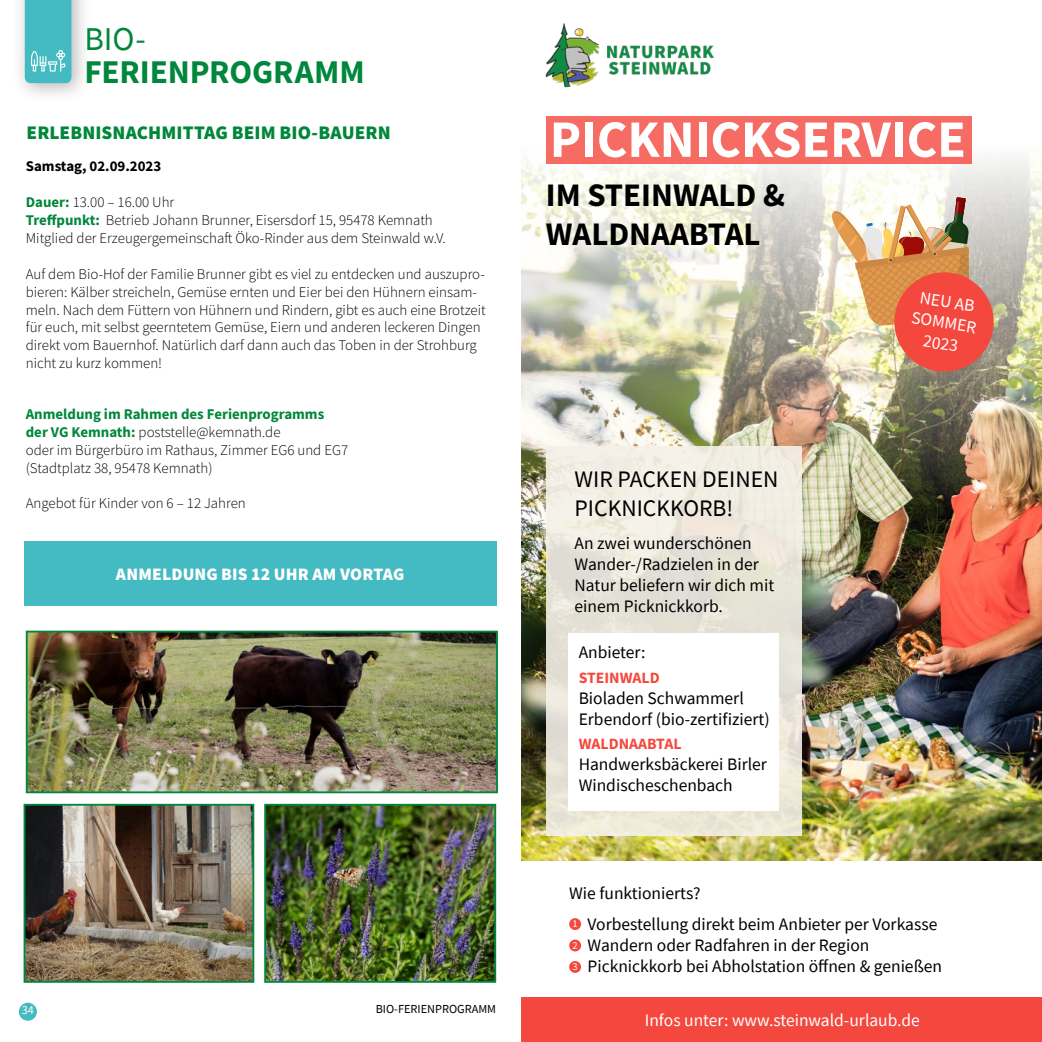
<style>
.page{position:relative;width:1042px;height:1042px;background:#fff}
.page>*{position:absolute;margin:0;border:0;box-sizing:border-box;transform-origin:0 0}
.t1{font:700 52.5px "Source Sans Pro";color:#fff}
.t2{font:700 33.25px "Source Sans Pro";letter-spacing:-.005em;color:#00873c}
.t3{font:33.25px "Source Sans Pro";color:#00873c}
.t4{font:700 32.9px/39.4px "Source Sans Pro";color:#000}
.t5{font:23.62px/28.3px "Source Sans Pro";color:#000}
.t6{font:900 19.25px "Source Sans Pro";letter-spacing:.005em;color:#00873c}
.t7{font:17.5px/21px "Source Sans Pro";color:#000}
.t8{font:17.5px/21px "Source Sans Pro";color:#fff;text-align:center}
.t9{font:900 17.5px "Source Sans Pro";letter-spacing:.01em;color:#fff}
.t10{font:700 15.75px "Source Sans Pro";color:#f4483e}
.t11{font:300 14.88px/17.8px "Source Sans Pro";color:#000}
.t12{font:700 14.88px "Source Sans Pro";color:#000}
.t13{font:12.25px "Source Sans Pro";color:#000}
.t14{font:12.25px "Source Sans Pro";color:#fff}
.t15{font:10.5px/21.3px "Source Sans Pro";color:#fff;text-align:justify}
.s1{font-weight:700;color:#00873c}
</style>
<div class="page">
<img style="left:522px;top:116px;width:520px;height:745px">
<div style="left:12px;top:0;width:80px;height:103px;background:#000;opacity:.28"></div>
<svg style="left:25px;top:0;width:46px;height:83px;background:#4fbec5"></svg>
<div style="left:19px;top:1002px;width:18px;height:19px;background:#44bac2;border-radius:50%"></div>
<img style="left:27px;top:807px;width:224px;height:173px">
<div style="left:24px;top:804px;width:230px;height:179px;border:2px solid #00873c"></div>
<img style="left:267px;top:807px;width:226px;height:173px">
<div style="left:264px;top:804px;width:232px;height:179px;border:2px solid #00873c"></div>
<img style="left:29px;top:633px;width:466px;height:157px">
<div style="left:26px;top:630px;width:472px;height:163px;border:2px solid #00873c"></div>
<div style="left:24px;top:541px;width:473px;height:65px;background:#44bac2"></div>
<div style="left:546px;top:116px;width:425px;height:47px;background:#f66c64"></div>
<img style="left:546px;top:23px;width:167px;height:64px">
<div style="left:521px;top:998px;width:521px;height:44px;background:#f4483e"></div>
<div style="left:546px;top:446px;width:255px;height:390px;background:linear-gradient(to right,#ece8de,#ebe7db)"></div>
<div style="left:568px;top:633px;width:211px;height:177px;background:#fff"></div>
<div style="left:569px;top:918px;width:12px;height:12px;background:#f4483e;border-radius:50%"></div>
<div style="left:569px;top:939px;width:12px;height:12px;background:#f4483e;border-radius:50%"></div>
<div style="left:569px;top:961px;width:12px;height:12px;background:#f4483e;border-radius:50%"></div>
<svg style="left:826px;top:197px;width:171px;height:178px;background:#dfa387"></svg>
<h2 class="t3" style="left:84px;top:18px;width:63px">BIO-</h2>
<h2 class="t2" style="left:84px;top:49px;width:282px">FERIENPROGRAMM</h2>
<p class="t6" style="left:27px;top:119px;width:366px">ERLEBNISNACHMITTAG BEIM BIO-BAUERN</p>
<p class="t12" style="left:26px;top:156px;width:137px">Samstag, 02.09.2023</p>
<p class="t11" style="left:26px;top:193px;width:421px"><span class="s1">Dauer:</span> 13.00 – 16.00 Uhr<br><span class="s1">Treffpunkt:</span> Betrieb Johann Brunner, Eisersdorf 15, 95478 Kemnath<br>Mitglied der Erzeugergemeinschaft Öko-Rinder aus dem Steinwald w.V.</p>
<p class="t11" style="left:26px;top:265px;width:461px">Auf dem Bio-Hof der Familie Brunner gibt es viel zu entdecken und auszupro&shy;bieren: Kälber streicheln, Gemüse ernten und Eier bei den Hühnern einsam&shy;meln. Nach dem Füttern von Hühnern und Rindern, gibt es auch eine Brotzeit für euch, mit selbst geerntetem Gemüse, Eiern und anderen leckeren Dingen direkt vom Bauernhof. Natürlich darf dann auch das Toben in der Strohburg nicht zu kurz kommen!</p>
<p class="t11" style="left:26px;top:405px;width:324px"><span class="s1">Anmeldung im Rahmen des Ferienprogramms der VG Kemnath:</span> poststelle@kemnath.de<br>oder im Bürgerbüro im Rathaus, Zimmer EG6 und EG7 (Stadtplatz 38, 95478 Kemnath)</p>
<p class="t11" style="left:26px;top:494px;width:221px">Angebot für Kinder von 6 – 12 Jahren</p>
<p class="t9" style="left:116px;top:562px;width:290px">ANMELDUNG BIS 12 UHR AM VORTAG</p>
<p class="t14" style="left:22px;top:1002px;width:14px">34</p>
<p class="t13" style="left:376px;top:1001px;width:122px">BIO-FERIENPROGRAMM</p>
<h1 class="t1" style="left:550px;top:104px;width:418px">PICKNICKSERVICE</h1>
<h3 class="t4" style="left:546px;top:175px;width:241px">IM STEINWALD &amp;<br>WALDNAABTAL</h3>
<h3 class="t5" style="left:574px;top:465px;width:205px">WIR PACKEN DEINEN<br>PICKNICKKORB!</h3>
<p class="t7" style="left:574px;top:532px;width:201px">An zwei wunderschönen<br>Wander-/Radzielen in der<br>Natur beliefern wir dich mit einem Picknickkorb.</p>
<p class="t7" style="left:579px;top:641px;width:68px">Anbieter:</p>
<p class="t10" style="left:579px;top:667px;width:83px">STEINWALD</p>
<p class="t7" style="left:579px;top:687px;width:193px">Bioladen Schwammerl<br>Erbendorf (bio-zertifiziert)</p>
<p class="t10" style="left:579px;top:733px;width:104px">WALDNAABTAL</p>
<p class="t7" style="left:579px;top:754px;width:190px">Handwerksbäckerei Birler<br>Windischeschenbach</p>
<p class="t8" style="left:916px;top:286px;width:67px;rotate:9deg">NEU AB<br>SOMMER<br>2023</p>
<p class="t7" style="left:587px;top:877px;width:351px;line-height:31.3px;text-indent:-18px">Wie funktionierts?<br>Vorbestellung direkt beim Anbieter per Vorkasse</p>
<p class="t7" style="left:587px;top:935px;width:356px">Wandern oder Radfahren in der Region<br>Picknickkorb bei Abholstation öffnen &amp; genießen</p>
<p class="t15" style="left:572px;top:913px;width:7px">1<br>2<br>3</p>
<p class="t8" style="left:645px;top:1009px;width:277px">Infos unter: www.steinwald-urlaub.de</p>
</div>
